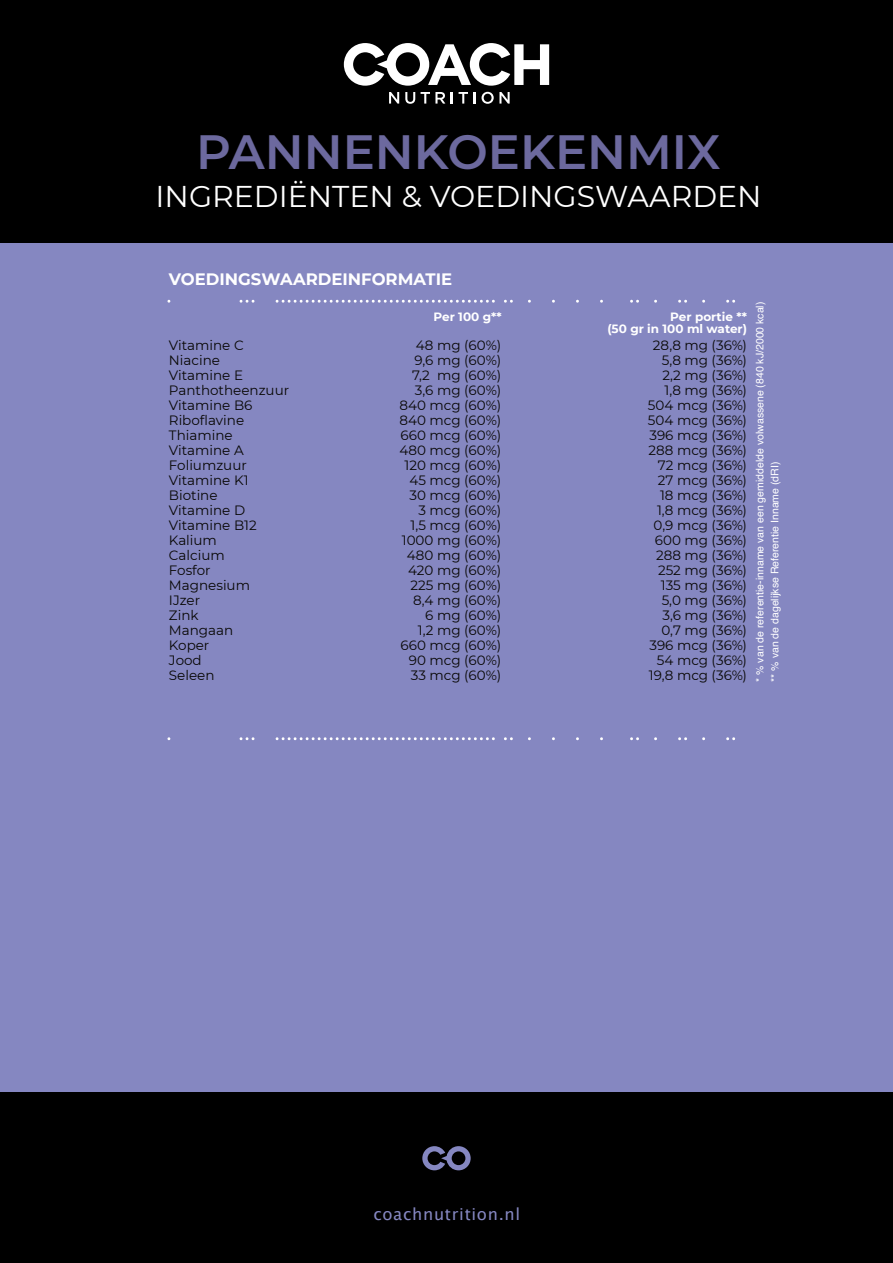
<style>
.page{position:relative;width:893px;height:1263px;background:#8587c1}
.page>*{position:absolute;margin:0;border:0;box-sizing:border-box;transform-origin:0 0}
.t1{font:600 48px "Montserrat";color:#6c699e}
.t2{font:30px "Montserrat";color:#fff}
.t3{font:700 16.5px "Montserrat";color:#fff}
.t4{font:16.5px "Lucida Grande";letter-spacing:.04em;color:#8587c1}
.t5{font:13.5px/15px "Montserrat";color:#080704;text-align:right}
.t6{font:700 12px/12px "Montserrat";color:#fff;text-align:right}
.t7{font:10.5px/14.9px "Helvetica";color:#fff}
</style>
<div class="page">
<div style="left:0;top:1093px;width:893px;height:170px;background:#000"></div>
<div style="left:0;top:0;width:893px;height:243px;background:#000"></div>
<svg style="left:422px;top:1146px;width:49px;height:24px"></svg>
<svg style="left:344px;top:43px;width:205px;height:43px"></svg>
<svg style="left:389px;top:92px;width:10px;height:12px"></svg>
<svg style="left:405px;top:92px;width:10px;height:12px"></svg>
<svg style="left:421px;top:92px;width:24px;height:12px"></svg>
<svg style="left:451px;top:92px;width:2px;height:12px"></svg>
<svg style="left:459px;top:92px;width:9px;height:12px"></svg>
<svg style="left:474px;top:92px;width:2px;height:12px"></svg>
<svg style="left:482px;top:92px;width:28px;height:12px"></svg>
<svg style="left:169px;top:300px;width:566px;height:3px"></svg>
<svg style="left:169px;top:737px;width:566px;height:3px"></svg>
<h1 class="t1" style="left:196px;top:122px;width:526px">PANNENKOEKENMIX</h1>
<h2 class="t2" style="left:156px;top:178px;width:608px">INGREDIËNTEN &amp; VOEDINGSWAARDEN</h2>
<p class="t3" style="left:169px;top:269px;width:285px">VOEDINGSWAARDEINFORMATIE</p>
<p class="t5" style="left:169px;top:337px;width:122px;text-align:left">Vitamine C<br>Niacine<br>Vitamine E<br>Panthotheenzuur<br>Vitamine B6<br>Riboflavine<br>Thiamine<br>Vitamine A<br>Foliumzuur<br>Vitamine K1<br>Biotine<br>Vitamine D<br>Vitamine B12<br>Kalium<br>Calcium<br>Fosfor<br>Magnesium<br>IJzer<br>Zink<br>Mangaan<br>Koper<br>Jood<br>Seleen</p>
<p class="t6" style="left:433px;top:310px;width:70px">Per 100 g**</p>
<p class="t6" style="left:607px;top:310px;width:141px">Per portie **<br>(50 gr in 100 ml water)</p>
<p class="t5" style="left:399px;top:337px;width:103px">48 mg (60%)<br>9,6 mg (60%)<br>7,2 mg (60%)<br>3,6 mg (60%)<br>840 mcg (60%)<br>840 mcg (60%)<br>660 mcg (60%)<br>480 mcg (60%)<br>120 mcg (60%)<br>45 mcg (60%)<br>30 mcg (60%)<br>3 mcg (60%)<br>1,5 mcg (60%)<br>1000 mg (60%)<br>480 mg (60%)<br>420 mg (60%)<br>225 mg (60%)<br>8,4 mg (60%)<br>6 mg (60%)<br>1,2 mg (60%)<br>660 mcg (60%)<br>90 mcg (60%)<br>33 mcg (60%)</p>
<p class="t5" style="left:648px;top:337px;width:101px">28,8 mg (36%)<br>5,8 mg (36%)<br>2,2 mg (36%)<br>1,8 mg (36%)<br>504 mcg (36%)<br>504 mcg (36%)<br>396 mcg (36%)<br>288 mcg (36%)<br>72 mcg (36%)<br>27 mcg (36%)<br>18 mcg (36%)<br>1,8 mcg (36%)<br>0,9 mcg (36%)<br>600 mg (36%)<br>288 mg (36%)<br>252 mg (36%)<br>135 mg (36%)<br>5,0 mg (36%)<br>3,6 mg (36%)<br>0,7 mg (36%)<br>396 mcg (36%)<br>54 mcg (36%)<br>19,8 mcg (36%)</p>
<p class="t7" style="left:753px;top:682px;width:381px;rotate:-90deg">* % van de referentie-inname van een gemiddelde volwassene (840 kJ/2000 kcal) ** % van de dagelĳkse Referentie Inname (dRI)</p>
<p class="t4" style="left:373px;top:1207px;width:148px">coachnutrition.nl</p>
</div>
